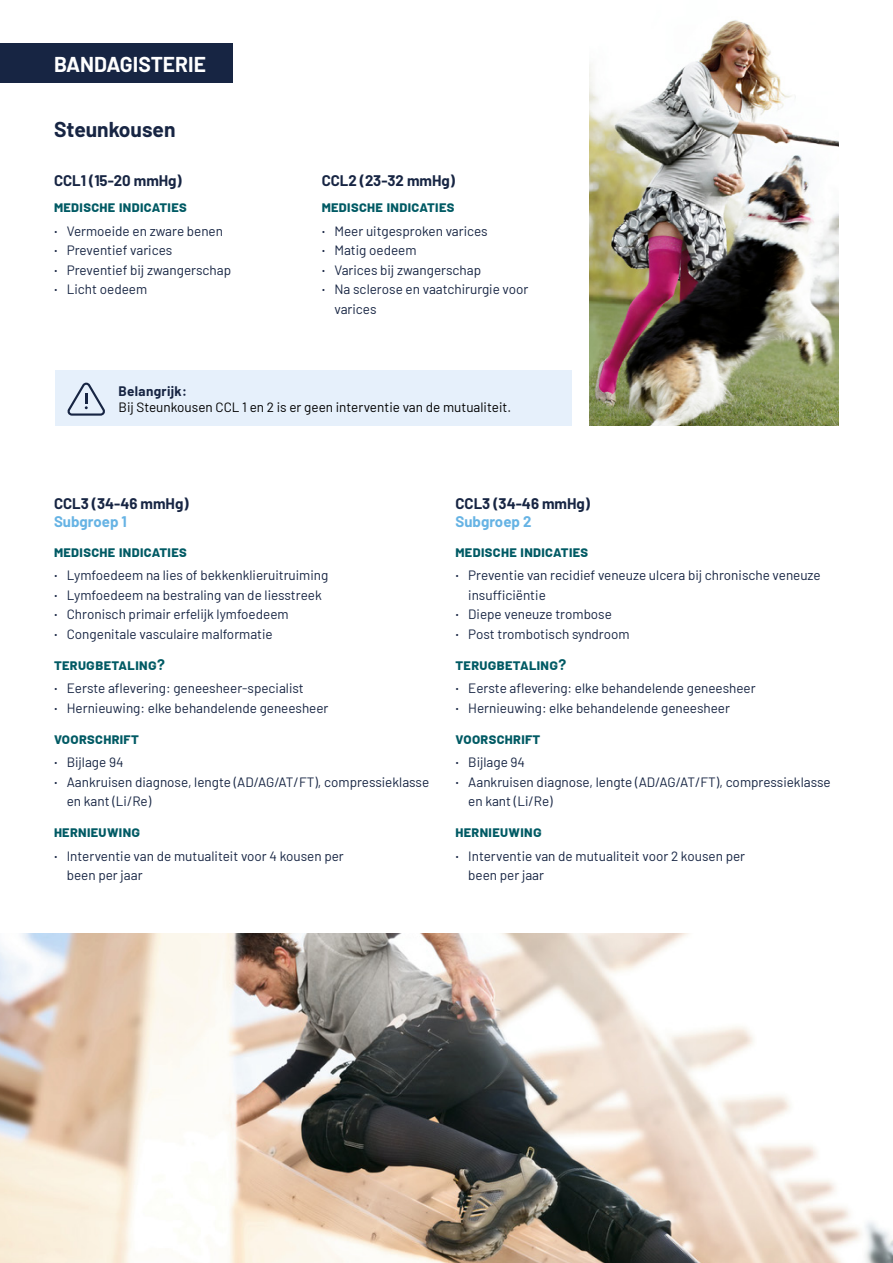
<style>
.page{position:relative;width:893px;height:1263px;background:#fff}
.page>*{position:absolute;margin:0;border:0;box-sizing:border-box;transform-origin:0 0}
.t1{font:700 21px "Barlow";color:#fff}
.t2{font:700 21px "Barlow";color:#172543}
.t3{font:700 15px "Barlow";letter-spacing:.025em;color:#005a64}
.t4{font:700 15px "Barlow";color:#172543}
.t5{font:700 15px "Barlow";color:#66b3e4}
.t6{font:13.5px/19.5px "Barlow";color:#172543}
.t7{font:13.5px "Barlow";color:#000}
.t8{font:700 13.5px "Barlow";letter-spacing:.025em;color:#172543}
.s1{font-family:"Lato"}
</style>
<div class="page">
<div style="left:0;top:43px;width:232px;height:40px;background:#172543"></div>
<img style="left:589px;top:20px;width:250px;height:405px">
<img style="left:0;top:934px;width:893px;height:329px">
<div style="left:55px;top:370px;width:516px;height:55px;background:#e6f0fb"></div>
<svg style="left:67px;top:383px;width:38px;height:33px"></svg>
<h1 class="t1" style="left:54px;top:49px;width:153px">BANDAGISTERIE</h1>
<h1 class="t2" style="left:54px;top:114px;width:123px">Steunkousen</h1>
<p class="t4" style="left:54px;top:170px;width:129px">CCL1 (15-20 mmHg)</p>
<p class="t4" style="left:322px;top:170px;width:135px">CCL2 (23-32 mmHg)</p>
<p class="t3" style="left:54px;top:196px;width:134px">medische indicaties</p>
<p class="t6" style="left:54px;top:220px;width:179px"><span class="s1">·</span> Vermoeide en zware benen<br><span class="s1">·</span> Preventief varices<br><span class="s1">·</span> Preventief bij zwangerschap <span class="s1">·</span> Licht oedeem</p>
<p class="t3" style="left:322px;top:196px;width:134px">medische indicaties</p>
<p class="t6" style="left:322px;top:220px;width:168px"><span class="s1">·</span> Meer uitgesproken varices</p>
<p class="t6" style="left:322px;top:240px;width:97px"><span class="s1">·</span> Matig oedeem</p>
<p class="t6" style="left:322px;top:259px;width:161px"><span class="s1">·</span> Varices bij zwangerschap</p>
<p class="t6" style="left:322px;top:279px;width:208px"><span class="s1">·</span> Na sclerose en vaatchirurgie voor</p>
<p class="t6" style="left:334px;top:298px;width:44px">varices</p>
<p class="t8" style="left:119px;top:381px;width:70px">Belangrijk:</p>
<p class="t7" style="left:119px;top:398px;width:394px">Bij Steunkousen CCL 1 en 2 is er geen interventie van de mutualiteit.</p>
<p class="t4" style="left:54px;top:492px;width:136px">CCL3 (34-46 mmHg)</p>
<p class="t5" style="left:54px;top:510px;width:74px">Subgroep 1</p>
<p class="t3" style="left:54px;top:540px;width:134px">medische indicaties</p>
<p class="t6" style="left:54px;top:565px;width:276px"><span class="s1">·</span> Lymfoedeem na lies of bekkenklieruitruiming <span class="s1">·</span> Lymfoedeem na bestraling van de liesstreek <span class="s1">·</span> Chronisch primair erfelijk lymfoedeem<br><span class="s1">·</span> Congenitale vasculaire malformatie</p>
<p class="t3" style="left:54px;top:653px;width:112px">terugbetaling?</p>
<p class="t6" style="left:54px;top:678px;width:276px"><span class="s1">·</span> Eerste aflevering: geneesheer-specialist<br><span class="s1">·</span> Hernieuwing: elke behandelende geneesheer</p>
<p class="t3" style="left:54px;top:727px;width:86px">voorschrift</p>
<p class="t6" style="left:54px;top:752px;width:71px"><span class="s1">·</span> Bijlage 94</p>
<p class="t6" style="left:54px;top:771px;width:377px"><span class="s1">·</span> Aankruisen diagnose, lengte (AD/AG/AT/FT), compressieklasse</p>
<p class="t6" style="left:67px;top:791px;width:86px">en kant (Li/Re)</p>
<p class="t3" style="left:54px;top:820px;width:88px">hernieuwing</p>
<p class="t6" style="left:67px;top:845px;width:279px;text-indent:-13px"><span class="s1">·</span> Interventie van de mutualiteit voor 4 kousen per been per jaar</p>
<p class="t4" style="left:455px;top:492px;width:136px">CCL3 (34-46 mmHg)</p>
<p class="t5" style="left:455px;top:510px;width:77px">Subgroep 2</p>
<p class="t3" style="left:455px;top:540px;width:134px">medische indicaties</p>
<p class="t6" style="left:455px;top:565px;width:367px"><span class="s1">·</span> Preventie van recidief veneuze ulcera bij chronische veneuze</p>
<p class="t6" style="left:468px;top:584px;width:79px">insufficiëntie</p>
<p class="t6" style="left:455px;top:604px;width:158px"><span class="s1">·</span> Diepe veneuze trombose</p>
<p class="t6" style="left:455px;top:623px;width:176px"><span class="s1">·</span> Post trombotisch syndroom</p>
<p class="t3" style="left:455px;top:653px;width:112px">terugbetaling?</p>
<p class="t6" style="left:455px;top:678px;width:302px"><span class="s1">·</span> Eerste aflevering: elke behandelende geneesheer <span class="s1">·</span> Hernieuwing: elke behandelende geneesheer</p>
<p class="t3" style="left:455px;top:727px;width:86px">voorschrift</p>
<p class="t6" style="left:455px;top:752px;width:71px"><span class="s1">·</span> Bijlage 94</p>
<p class="t6" style="left:455px;top:771px;width:377px"><span class="s1">·</span> Aankruisen diagnose, lengte (AD/AG/AT/FT), compressieklasse</p>
<p class="t6" style="left:468px;top:791px;width:86px">en kant (Li/Re)</p>
<p class="t3" style="left:455px;top:820px;width:88px">hernieuwing</p>
<p class="t6" style="left:468px;top:845px;width:278px;text-indent:-13px"><span class="s1">·</span> Interventie van de mutualiteit voor 2 kousen per been per jaar</p>
</div>
